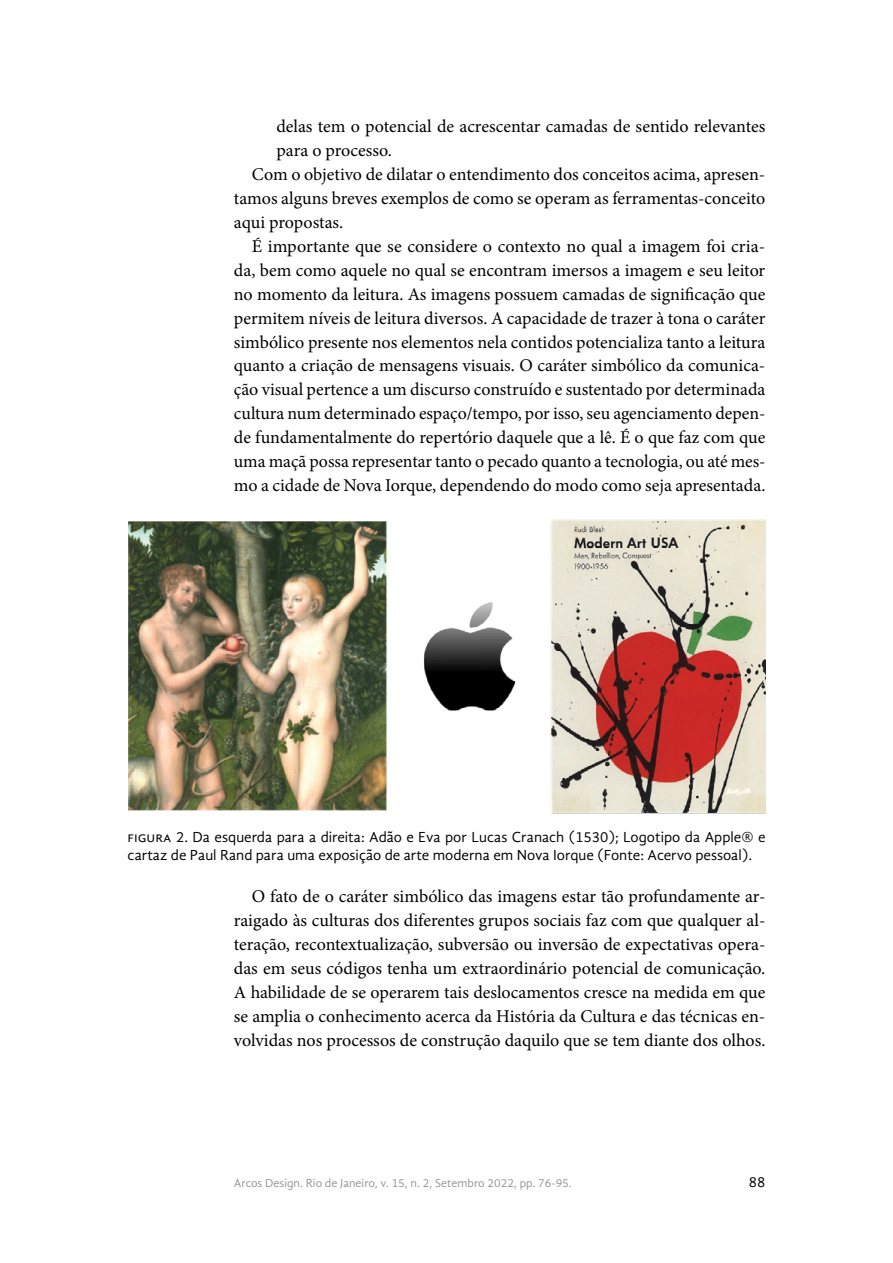
<style>
.page{position:relative;width:893px;height:1263px;background:#fff}
.page>*{position:absolute;margin:0;border:0;box-sizing:border-box;transform-origin:0 0}
.t1{font:18px/23.9px "Minion Pro";color:#000;text-align:justify}
.t2{font:15px/18px "Gandhi Sans";color:#000}
.t3{font:12px "Gandhi Sans";color:#939598}
</style>
<div class="page">
<img style="left:128px;top:519px;width:637px;height:295px">
<p class="t1" style="left:276px;top:115px;width:491px">delas tem o potencial de acrescentar camadas de sentido relevantes</p>
<p class="t1" style="left:276px;top:138px;width:117px">para o processo.</p>
<p class="t1" style="left:252px;top:162px;width:515px">Com o objetivo de dilatar o entendimento dos conceitos acima, apresen-</p>
<p class="t1" style="left:234px;top:186px;width:533px">tamos alguns breves exemplos de como se operam as ferramentas-conceito</p>
<p class="t1" style="left:234px;top:210px;width:111px">aqui propostas.</p>
<p class="t1" style="left:252px;top:234px;width:515px">É importante que se considere o contexto no qual a imagem foi cria-</p>
<p class="t1" style="left:234px;top:258px;width:533px">da, bem como aquele no qual se encontram imersos a imagem e seu leitor</p>
<p class="t1" style="left:234px;top:282px;width:533px">no momento da leitura. As imagens possuem camadas de significação que</p>
<p class="t1" style="left:234px;top:306px;width:533px">permitem níveis de leitura diversos. A capacidade de trazer à tona o caráter</p>
<p class="t1" style="left:234px;top:330px;width:533px">simbólico presente nos elementos nela contidos potencializa tanto a leitura</p>
<p class="t1" style="left:234px;top:354px;width:533px">quanto a criação de mensagens visuais. O caráter simbólico da comunica-</p>
<p class="t1" style="left:234px;top:378px;width:533px">ção visual pertence a um discurso construído e sustentado por determinada</p>
<p class="t1" style="left:234px;top:402px;width:533px">cultura num determinado espaço/tempo, por isso, seu agenciamento depen-</p>
<p class="t1" style="left:234px;top:426px;width:533px">de fundamentalmente do repertório daquele que a lê. É o que faz com que</p>
<p class="t1" style="left:234px;top:450px;width:533px">uma maçã possa representar tanto o pecado quanto a tecnologia, ou até mes-</p>
<p class="t1" style="left:234px;top:473px;width:533px">mo a cidade de Nova Iorque, dependendo do modo como seja apresentada.</p>
<p class="t2" style="left:128px;top:828px;width:639px">Figura 2. Da esquerda para a direita: Adão e Eva por Lucas Cranach (1530); Logotipo da Apple® e cartaz de Paul Rand para uma exposição de arte moderna em Nova Iorque (Fonte: Acervo pessoal).</p>
<p class="t1" style="left:234px;top:884px;width:533px;text-indent:18px">O fato de o caráter simbólico das imagens estar tão profundamente ar&shy;raigado às culturas dos diferentes grupos sociais faz com que qualquer al&shy;teração, recontextualização, subversão ou inversão de expectativas opera&shy;das em seus códigos tenha um extraordinário potencial de comunicação.<br>A habilidade de se operarem tais deslocamentos cresce na medida em que se amplia o conhecimento acerca da História da Cultura e das técnicas en&shy;volvidas nos processos de construção daquilo que se tem diante dos olhos.</p>
<p class="t3" style="left:234px;top:1176px;width:339px">Arcos Design. Rio de Janeiro, v. 15, n. 2, Setembro 2022, pp. 76-95.</p>
<p class="t2" style="left:749px;top:1173px;width:18px">88</p>
</div>
